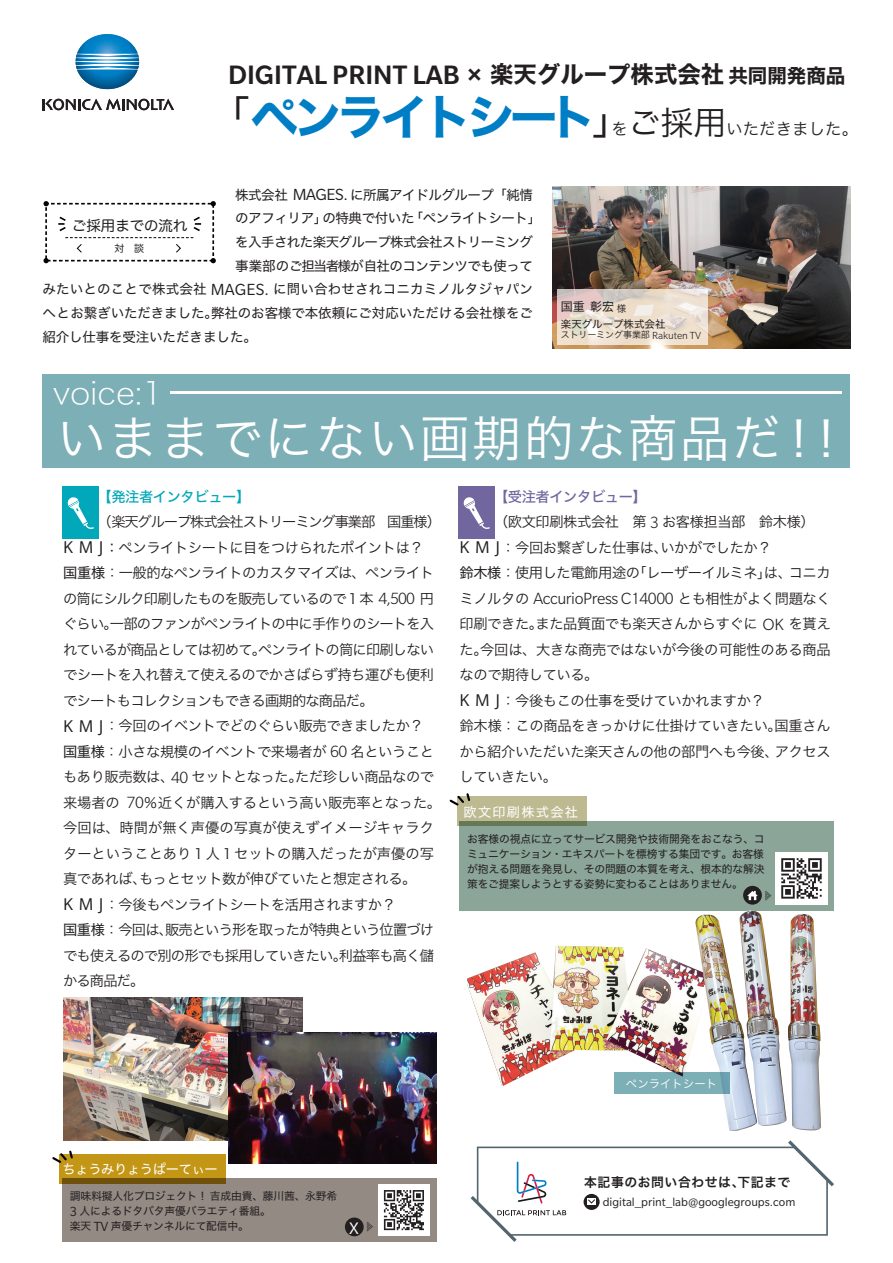
<style>
.page{position:relative;width:893px;height:1263px;background:#fff}
.page>*{position:absolute;margin:0;border:0;box-sizing:border-box;transform-origin:0 0}
.t1{font:49.5px "Hiragino Sans W3";letter-spacing:.05em;color:#fff}
.t2{font:48px "Hiragino Sans W7";letter-spacing:-.1em;color:#007ec5}
.t3{font:31.5px "Hira Kaku Pro N W1";letter-spacing:-.005em;color:#fff;scale:1.07 1}
.t4{font:500 28.95px "Slate Std";color:#231f20}
.t5{font:18.15px "Slate Std";color:#fff}
.t6{font:300 17.7px "Slate Std";letter-spacing:-.025em;color:#231f20}
.t7{font:16.5px "Hira Kaku Pro W3";color:#231f20}
.t8{font:14.4px "Hira Maru Pro W4";color:#231f20}
.t9{font:14.25px/25.5px "Hiragino Sans W3";letter-spacing:-.03em;color:#231f20}
.t10{font:14.25px "Hiragino Sans W5";letter-spacing:-.03em;color:#00a8b9}
.t11{font:14.25px "Hiragino Sans W5";letter-spacing:-.03em;color:#72669f}
.t12{font:13.5px "Hiragino Sans W4";letter-spacing:-.015em;color:#231f20}
.t13{font:13.5px "Hiragino Sans W4";letter-spacing:.015em;color:#231f20}
.t14{font:13.5px "Hiragino Sans W4";letter-spacing:-.035em;color:#231f20}
.t15{font:13.5px "Hiragino Sans W4";letter-spacing:-.045em;color:#231f20}
.t16{font:13.5px "Hiragino Sans W4";letter-spacing:-.04em;color:#231f20}
.t17{font:13.2px "Hira Kaku Pro N W4";letter-spacing:-.02em;color:#fff}
.t18{font:13.2px "Hira Kaku Pro N W4";letter-spacing:.095em;color:#fff}
.t19{font:12.9px "Hira Kaku Pro W6";letter-spacing:.045em;color:#231f20}
.t20{font:12.75px "Slate Std";color:#231f20}
.t21{font:12px "Hiragino Sans W4";color:#231f20}
.t22{font:11.4px "Hira Kaku Pro W3";color:#fff}
.t23{font:10.8px/15px "Hira Kaku Pro N W4";letter-spacing:-.015em;color:#231f20}
.t24{font:10.5px "Hiragino Sans W4";letter-spacing:-.005em;color:#231f20}
.t25{font:9.9px "Hira Maru Pro W4";color:#231f20}
.t26{font:9px "Hiragino Sans W3";letter-spacing:-.01em;color:#231f20}
.s1{font-family:"Hiragino Sans W7";font-weight:400;font-size:19.5px}
.s2{font-family:"Hiragino Sans W7";font-weight:400;font-size:23.4px}
.s3{font-family:"Hira Kaku Pro W3";font-size:45px;color:#231f20}
.s4{font-family:"Hiragino Sans W3";font-size:45px;color:#231f20}
.s5{font-size:33px}
.s6{font-family:"Slate Std";font-size:17.55px}
.s7{font-family:"Hiragino Sans W3";font-size:9.6px}
.s8{font-family:"Slate Std";font-weight:300;font-size:11.1px}
.s9{font-family:"Slate Std";font-size:18.6px}
.s10{font-family:"Hiragino Sans W4"}
.s11{font-family:"Slate Std";font-weight:300;font-size:17.7px}
.s12{font-family:"Hiragino Sans W3";font-weight:400;font-size:14.25px}
.s13{font-family:"Slate Std";font-size:14.4px}
</style>
<div class="page">
<div style="left:43px;top:374px;width:807px;height:94px;background:#7dafb7"></div>
<div style="left:45px;top:203px;width:169px;height:58px;border:2px dashed #030303"></div>
<svg style="left:211px;top:201px;width:5px;height:5px"></svg>
<svg style="left:211px;top:258px;width:5px;height:5px"></svg>
<svg style="left:44px;top:201px;width:5px;height:5px"></svg>
<svg style="left:44px;top:258px;width:5px;height:5px"></svg>
<svg style="left:58px;top:216px;width:144px;height:37px"></svg>
<img style="left:553px;top:186px;width:297px;height:162px">
<img style="left:64px;top:997px;width:239px;height:143px">
<svg style="left:557px;top:290px;width:150px;height:55px;background:#e9dccf"></svg>
<hr style="left:170px;top:391px;width:672px;height:2px;background:#fff">
<img style="left:228px;top:1032px;width:208px;height:131px">
<img style="left:77px;top:34px;width:61px;height:55px">
<svg style="left:76px;top:53px;width:63px;height:17px"></svg>
<svg style="left:42px;top:99px;width:132px;height:11px"></svg>
<div style="left:62px;top:1178px;width:374px;height:64px;background:#938a84"></div>
<svg style="left:60px;top:1154px;width:166px;height:29px;background:#b48914"></svg>
<svg style="left:52px;top:1150px;width:22px;height:15px"></svg>
<div style="left:379px;top:1184px;width:51px;height:51px;background:#fff"></div>
<svg style="left:384px;top:1190px;width:40px;height:40px"></svg>
<div style="left:345px;top:1217px;width:19px;height:19px;background:#231f20;border-radius:50%"></div>
<div style="left:459px;top:821px;width:374px;height:89px;background:#8ba598"></div>
<div style="left:457px;top:796px;width:130px;height:30px;background:#bdba91"></div>
<svg style="left:449px;top:793px;width:22px;height:13px"></svg>
<img style="left:467px;top:946px;width:228px;height:140px">
<img style="left:695px;top:910px;width:126px;height:221px">
<svg style="left:743px;top:886px;width:19px;height:19px"></svg>
<svg style="left:747px;top:891px;width:11px;height:9px"></svg>
<div style="left:775px;top:852px;width:52px;height:52px;background:#fff"></div>
<svg style="left:781px;top:858px;width:41px;height:41px"></svg>
<div style="left:614px;top:1072px;width:116px;height:22px;background:#7dafb7"></div>
<svg style="left:470px;top:1140px;width:364px;height:102px"></svg>
<div style="left:459px;top:486px;width:36px;height:52px;background:#72669f"></div>
<svg style="left:463px;top:497px;width:27px;height:32px"></svg>
<div style="left:63px;top:486px;width:36px;height:52px;background:#00a8b9"></div>
<svg style="left:67px;top:497px;width:27px;height:32px"></svg>
<h3 class="t4" style="left:228px;top:59px;width:619px">DIGITAL PRINT LAB <span class="s1">×</span> <span class="s2">楽天グループ株式会社</span><span class="s1">共同開発商品</span></h3>
<h2 class="t2" style="left:206px;top:80px;width:432px"><span class="s3">「</span>ペンライトシート<span class="s4">」</span></h2>
<p class="t7" style="left:611px;top:114px;width:248px">を<span class="s5">ご採用</span>いただきました。</p>
<p class="t14" style="left:235px;top:183px;width:299px">株式会社 <span class="s6">MAGES.</span> に所属アイドルグループ「純情</p>
<p class="t12" style="left:235px;top:206px;width:307px">のアフィリア」の特典で付いた「ペンライトシート」</p>
<p class="t15" style="left:235px;top:230px;width:299px">を入手された楽天グループ株式会社ストリーミング</p>
<p class="t16" style="left:235px;top:254px;width:299px">事業部のご担当者様が自社のコンテンツでも使って</p>
<p class="t13" style="left:43px;top:277px;width:492px">みたいとのことで株式会社 <span class="s6">MAGES.</span> に問い合わせされコニカミノルタジャパン</p>
<p class="t12" style="left:43px;top:301px;width:492px">へとお繋ぎいただきました。弊社のお客様で本依頼にご対応いただける会社様をご</p>
<p class="t12" style="left:43px;top:324px;width:216px">紹介し仕事を受注いただきました。</p>
<p class="t8" style="left:72px;top:213px;width:117px">ご採用までの流れ</p>
<p class="t25" style="left:114px;top:240px;width:31px">対　談</p>
<h3 class="t3" style="left:53px;top:366px;width:104px">voice:1</h3>
<p class="t21" style="left:561px;top:296px;width:67px">国重 彰宏<span class="s7">様</span></p>
<p class="t24" style="left:561px;top:314px;width:106px">楽天グループ株式会社</p>
<p class="t26" style="left:561px;top:327px;width:142px">ストリーミング事業部 <span class="s8">Rakuten TV</span></p>
<h1 class="t1" style="left:56px;top:394px;width:796px">いままでにない画期的な商品だ！！</h1>
<p class="t10" style="left:63px;top:483px;width:189px">　　　【発注者インタビュー】</p>
<p class="t9" style="left:63px;top:508px;width:380px">　　　（楽天グループ株式会社ストリーミング事業部　国重様）<br><span class="s9">K M J</span><span class="s10">：</span>ペンライトシートに目をつけられたポイントは？<span class="s10">国重様</span>：一般的なペンライトのカスタマイズは、ペンライトの筒にシルク印刷したものを販売しているので１本 <span class="s11">4,500</span> 円ぐらい。一部のファンがペンライトの中に手作りのシートを入れているが商品としては初めて。ペンライトの筒に印刷しないでシートを入れ替えて使えるのでかさばらず持ち運びも便利でシートもコレクションもできる画期的な商品だ。<br><span class="s9">K M J</span>：今回のイベントでどのぐらい販売できましたか？<span class="s10">国重様</span>：小さな規模のイベントで来場者が <span class="s11">60</span> 名ということもあり販売数は、<span class="s11">40</span> セットとなった。ただ珍しい商品なので来場者の <span class="s11">70</span>％近くが購入するという高い販売率となった。今回は、時間が無く声優の写真が使えずイメージキャラクターということあり１人１セットの購入だったが声優の写真であれば、もっとセット数が伸びていたと想定される。<br><span class="s9">K M J</span>：今後もペンライトシートを活用されますか？<br><span class="s10">国重様</span>：今回は、販売という形を取ったが特典という位置づけでも使えるので別の形でも採用していきたい。利益率も高く儲かる商品だ。</p>
<p class="t11" style="left:460px;top:483px;width:189px">　　　【受注者インタビュー】</p>
<p class="t9" style="left:460px;top:508px;width:372px">　　　（欧文印刷株式会社　第 <span class="s11">3</span> お客様担当部　鈴木様）<br><span class="s9">K M J</span>：今回お繋ぎした仕事は、いかがでしたか？<br><span class="s10">鈴木様</span>：使用した電飾用途の「レーザーイルミネ」は、コニカ</p>
<p class="t6" style="left:460px;top:589px;width:372px"><span class="s12">ミノルタの</span> AccurioPress C14000 <span class="s12">とも相性がよく問題なく</span></p>
<p class="t9" style="left:460px;top:610px;width:373px">印刷できた。また品質面でも楽天さんからすぐに <span class="s11">OK</span> を貰えた。今回は、大きな商売ではないが今後の可能性のある商品なので期待している。<br><span class="s9">K M J</span>：今後もこの仕事を受けていかれますか？<br>鈴木様：この商品をきっかけに仕掛けていきたい。国重さんから紹介いただいた楽天さんの他の部門へも今後、アクセスしていきたい。</p>
<p class="t18" style="left:464px;top:800px;width:116px">欧文印刷株式会社</p>
<p class="t23" style="left:467px;top:830px;width:299px;text-align:justify">お客様の視点に立ってサービス開発や技術開発をおこなう、コミュニケーション・エキスパートを標榜する集団です。お客様が抱える問題を発見し、その問題の本質を考え、根本的な解決策をご提案しようとする姿勢に変わることはありません。</p>
<p class="t23" style="left:760px;top:901px;width:12px;rotate:-90deg">△</p>
<p class="t17" style="left:63px;top:1158px;width:157px">ちょうみりょうぱーてぃー</p>
<p class="t23" style="left:70px;top:1188px;width:269px">調味料擬人化プロジェクト！吉成由貴、藤川茜、永野希<br><span class="s13">3</span> 人によるドタバタ声優バラエティ番組。<br>楽天 <span class="s13">TV</span> 声優チャンネルにて配信中。</p>
<p class="t5" style="left:349px;top:1218px;width:11px">X</p>
<p class="t23" style="left:362px;top:1232px;width:12px;rotate:-90deg">△</p>
<p class="t22" style="left:626px;top:1073px;width:93px">ペンライトシート</p>
<p class="t19" style="left:584px;top:1170px;width:208px">本記事のお問い合わせは、下記まで</p>
<p class="t20" style="left:603px;top:1195px;width:194px">digital_print_lab@googlegroups.com</p>
</div>
